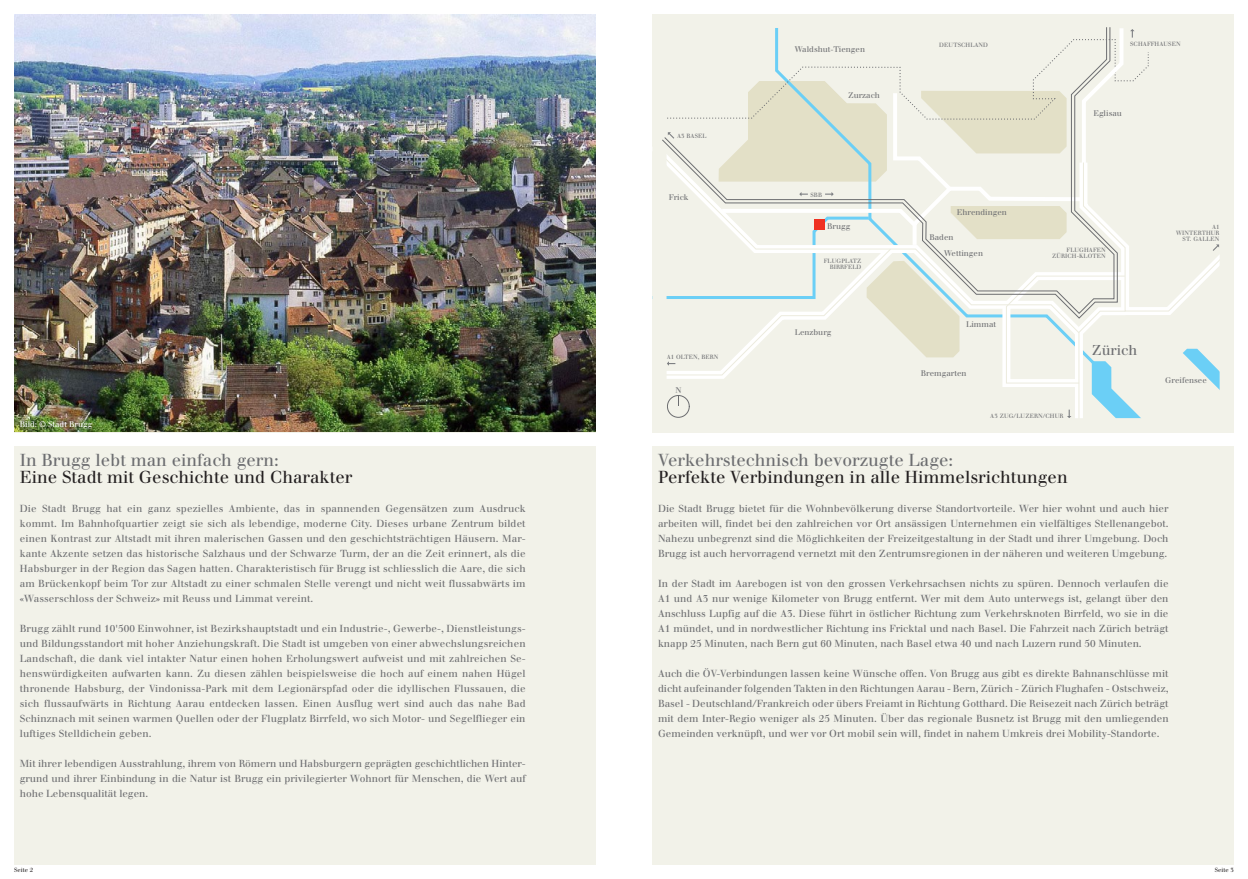
<style>
.page{position:relative;width:1248px;height:879px;background:#fff}
.page>*{position:absolute;margin:0;border:0;box-sizing:border-box;transform-origin:0 0}
.t1{font:17px "Walbaum";color:#231f20}
.t2{font:17px "Walbaum";color:#6c6d70}
.t3{font:14px "Walbaum";color:#6c6d70}
.t4{font:10px/15px "Walbaum";color:#6c6d70;text-align:justify}
.t5{font:8px "Walbaum";color:#6c6d70}
.t6{font:8px "Walbaum";color:#fff}
.t7{font:6px/6px "Walbaum";letter-spacing:.02em;color:#6c6d70}
.t8{font:6px "Walbaum";color:#231f20}
</style>
<div class="page">
<div style="left:14px;top:446px;width:581px;height:419px;background:#f2f2e9"></div>
<div style="left:652px;top:446px;width:581px;height:419px;background:#f2f2e9"></div>
<img style="left:14px;top:14px;width:581px;height:418px">
<svg style="left:652px;top:14px;width:581px;height:418px;background:#eff1e9"></svg>
<svg style="left:661px;top:27px;width:456px;height:292px;background:#ebece1"></svg>
<p class="t6" style="left:20px;top:419px;width:74px">Bild: © Stadt Brugg</p>
<h1 class="t2" style="left:20px;top:449px;width:260px">In Brugg lebt man einfach gern:</h1>
<h1 class="t1" style="left:20px;top:466px;width:334px">Eine Stadt mit Geschichte und Charakter</h1>
<p class="t4" style="left:20px;top:501px;width:507px">Die Stadt Brugg hat ein ganz spezielles Ambiente, das in spannenden Gegensätzen zum Ausdruck kommt. Im Bahnhofquartier zeigt sie sich als lebendige, moderne City. Dieses urbane Zentrum bildet einen Kontrast zur Altstadt mit ihren malerischen Gassen und den geschichtsträchtigen Häusern. Mar&shy;kante Akzente setzen das historische Salzhaus und der Schwarze Turm, der an die Zeit erinnert, als die Habsburger in der Region das Sagen hatten. Charakteristisch für Brugg ist schliesslich die Aare, die sich am Brückenkopf beim Tor zur Altstadt zu einer schmalen Stelle verengt und nicht weit flussabwärts im «Wasserschloss der Schweiz» mit Reuss und Limmat vereint.</p>
<p class="t4" style="left:20px;top:621px;width:507px">Brugg zählt rund 10'500 Einwohner, ist Bezirkshauptstadt und ein Industrie-, Gewerbe-, Dienstleistungs&shy;und Bildungsstandort mit hoher Anziehungskraft. Die Stadt ist umgeben von einer abwechslungsreichen Landschaft, die dank viel intakter Natur einen hohen Erholungswert aufweist und mit zahlreichen Se&shy;henswürdigkeiten aufwarten kann. Zu diesen zählen beispielsweise die hoch auf einem nahen Hügel thronende Habsburg, der Vindonissa-Park mit dem Legionärspfad oder die idyllischen Flussauen, die sich flussaufwärts in Richtung Aarau entdecken lassen. Einen Ausflug wert sind auch das nahe Bad Schinznach mit seinen warmen Quellen oder der Flugplatz Birrfeld, wo sich Motor- und Segelflieger ein luftiges Stelldichein geben.</p>
<p class="t4" style="left:20px;top:756px;width:507px">Mit ihrer lebendigen Ausstrahlung, ihrem von Römern und Habsburgern geprägten geschichtlichen Hinter&shy;grund und ihrer Einbindung in die Natur ist Brugg ein privilegierter Wohnort für Menschen, die Wert auf hohe Lebensqualität legen.</p>
<p class="t7" style="left:677px;top:133px;width:29px">A3 Basel</p>
<p class="t5" style="left:668px;top:192px;width:21px">Frick</p>
<p class="t7" style="left:666px;top:354px;width:49px">A1 Olten, Bern</p>
<p class="t5" style="left:675px;top:386px;width:8px">N</p>
<p class="t5" style="left:794px;top:45px;width:72px">Waldshut-Tiengen</p>
<p class="t5" style="left:848px;top:91px;width:33px">Zurzach</p>
<p class="t7" style="left:810px;top:191px;width:13px">SBB</p>
<p class="t5" style="left:827px;top:221px;width:25px">Brugg</p>
<p class="t7" style="left:823px;top:257px;width:10px">Flug</p>
<p class="t7" style="left:841px;top:257px;width:21px">PLATZ</p>
<p class="t7" style="left:829px;top:263px;width:9px">Birrf</p>
<p class="t7" style="left:848px;top:263px;width:10px">eld</p>
<p class="t5" style="left:794px;top:327px;width:38px">Lenzburg</p>
<p class="t7" style="left:939px;top:42px;width:15px">Deuts</p>
<p class="t7" style="left:961px;top:42px;width:10px">chland</p>
<p class="t5" style="left:956px;top:207px;width:52px">Ehrendingen</p>
<p class="t5" style="left:929px;top:233px;width:26px">Baden</p>
<p class="t5" style="left:943px;top:248px;width:40px">Wettingen</p>
<p class="t5" style="left:965px;top:319px;width:32px">Limmat</p>
<p class="t5" style="left:920px;top:368px;width:47px">Bremgarten</p>
<p class="t7" style="left:1129px;top:41px;width:14px">Schaffhaus</p>
<p class="t7" style="left:1171px;top:41px;width:10px">en</p>
<p class="t5" style="left:1093px;top:108px;width:30px">Eglisau</p>
<p class="t7" style="left:1066px;top:247px;width:10px">Flughaf</p>
<p class="t7" style="left:1096px;top:247px;width:10px">en</p>
<p class="t7" style="left:1051px;top:253px;width:9px">Züri</p>
<p class="t7" style="left:1067px;top:253px;width:22px">ch-Klot</p>
<p class="t7" style="left:1096px;top:253px;width:10px">en</p>
<p class="t7" style="left:1211px;top:223px;width:9px">A1</p>
<p class="t7" style="left:1175px;top:229px;width:11px">Wint</p>
<p class="t7" style="left:1182px;top:229px;width:21px;text-indent:11px">erthur st . gall</p>
<p class="t7" style="left:1210px;top:235px;width:10px">en</p>
<h2 class="t3" style="left:1091px;top:342px;width:47px">Zürich</h2>
<p class="t5" style="left:1165px;top:375px;width:43px">Greifensee</p>
<p class="t7" style="left:990px;top:413px;width:61px">A3 Zug/Luz ern/Chur</p>
<h1 class="t2" style="left:658px;top:449px;width:297px">Verkehrstechnisch bevorzugte Lage:</h1>
<h1 class="t1" style="left:658px;top:466px;width:411px">Perfekte Verbindungen in alle Himmelsrichtungen</h1>
<p class="t4" style="left:658px;top:501px;width:512px">Die Stadt Brugg bietet für die Wohnbevölkerung diverse Standortvorteile. Wer hier wohnt und auch hier arbeiten will, findet bei den zahlreichen vor Ort ansässigen Unternehmen ein vielfältiges Stellenangebot.<br>Nahezu unbegrenzt sind die Möglichkeiten der Freizeitgestaltung in der Stadt und ihrer Umgebung. Doch Brugg ist auch hervorragend vernetzt mit den Zentrumsregionen in der näheren und weiteren Umgebung.</p>
<p class="t4" style="left:658px;top:576px;width:512px">In der Stadt im Aarebogen ist von den grossen Verkehrsachsen nichts zu spüren. Dennoch verlaufen die A1 und A3 nur wenige Kilometer von Brugg entfernt. Wer mit dem Auto unterwegs ist, gelangt über den Anschluss Lupfig auf die A3. Diese führt in östlicher Richtung zum Verkehrsknoten Birrfeld, wo sie in die A1 mündet, und in nordwestlicher Richtung ins Fricktal und nach Basel. Die Fahrzeit nach Zürich beträgt knapp 25 Minuten, nach Bern gut 60 Minuten, nach Basel etwa 40 und nach Luzern rund 50 Minuten.</p>
<p class="t4" style="left:658px;top:666px;width:512px">Auch die ÖV-Verbindungen lassen keine Wünsche offen. Von Brugg aus gibt es direkte Bahnanschlüsse mit dicht aufeinander folgenden Takten in den Richtungen Aarau - Bern, Zürich - Zürich Flughafen - Ostschweiz, Basel - Deutschland/Frankreich oder übers Freiamt in Richtung Gotthard. Die Reisezeit nach Zürich beträgt mit dem Inter-Regio weniger als 25 Minuten. Über das regionale Busnetz ist Brugg mit den umliegenden Gemeinden verknüpft, und wer vor Ort mobil sein will, findet in nahem Umkreis drei Mobility-Standorte.</p>
<p class="t8" style="left:14px;top:866px;width:20px">Seite 2</p>
<p class="t8" style="left:1214px;top:866px;width:20px">Seite 3</p>
</div>
